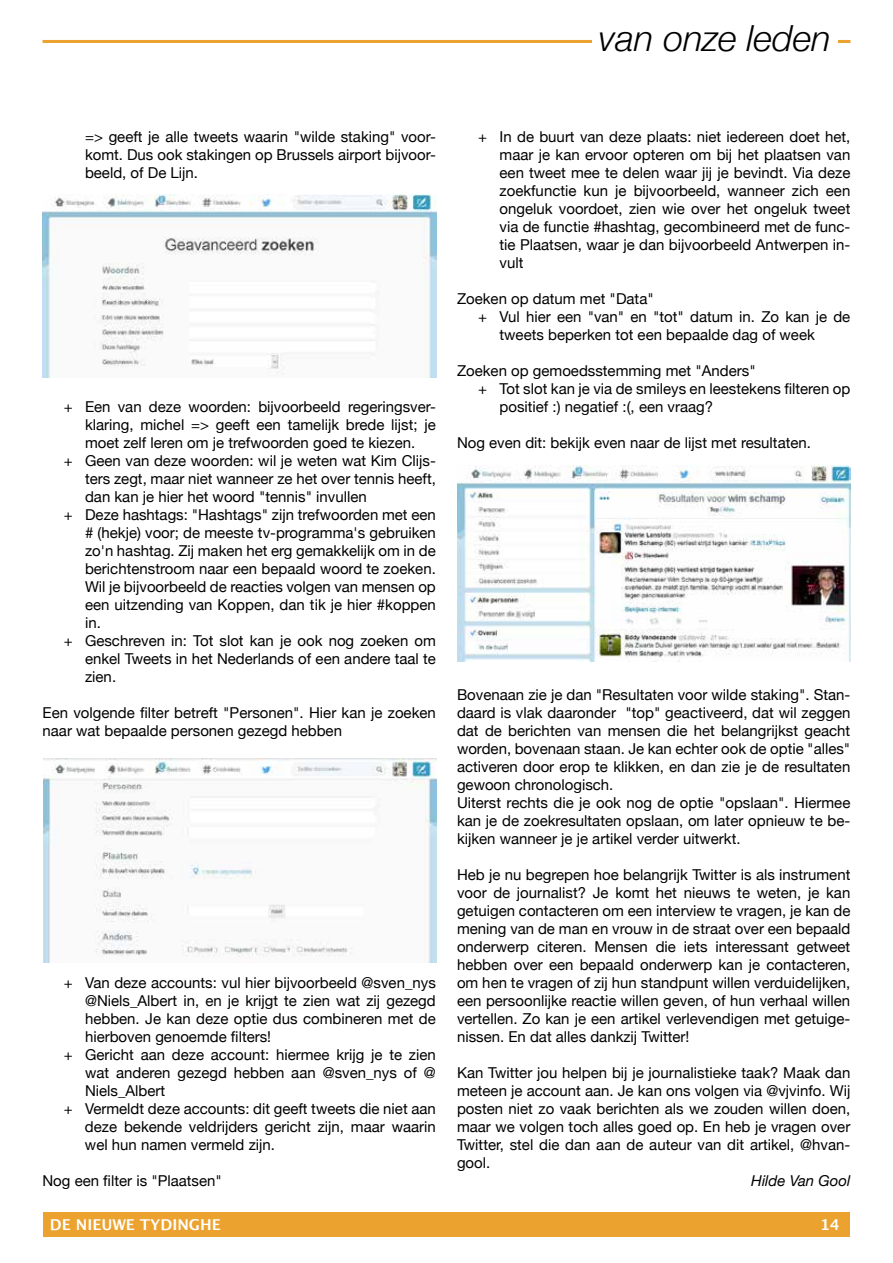
<style>
.page{position:relative;width:893px;height:1263px;background:#fff}
.page>*{position:absolute;margin:0;border:0;box-sizing:border-box;transform-origin:0 0}
.t1{font:italic 300 36px "Helvetica Neue";color:#000}
.t2{font:15px/18px "Helvetica Neue";color:#000;text-align:justify}
.t3{font:700 15px "Lucida Grande";color:#fff}
.t4{font:italic 15px "Helvetica Neue";color:#000}
</style>
<div class="page">
<div style="left:43px;top:1212px;width:807px;height:25px;background:#eba22e"></div>
<hr style="left:43px;top:40px;width:807px;height:3px;background:#eba22e">
<div style="left:592px;top:24px;width:246px;height:31px;background:#fff"></div>
<img style="left:44px;top:758px;width:392px;height:205px">
<img style="left:43px;top:195px;width:393px;height:182px">
<img style="left:457px;top:466px;width:393px;height:195px">
<h1 class="t1" style="left:599px;top:10px;width:234px">van onze leden</h1>
<p class="t2" style="left:85px;top:128px;width:352px">=&gt; geeft je alle tweets waarin "wilde staking" voor&shy;komt. Dus ook stakingen op Brussels airport bijvoor&shy;beeld, of De Lijn.</p>
<p class="t2" style="left:64px;top:398px;width:374px">+ Een van deze woorden: bijvoorbeeld regeringsver-</p>
<p class="t2" style="left:85px;top:416px;width:352px">klaring, michel =&gt; geeft een tamelijk brede lijst; je</p>
<p class="t2" style="left:85px;top:434px;width:332px">moet zelf leren om je trefwoorden goed te kiezen.</p>
<p class="t2" style="left:64px;top:452px;width:374px">+ Geen van deze woorden: wil je weten wat Kim Clijs-</p>
<p class="t2" style="left:85px;top:470px;width:352px">ters zegt, maar niet wanneer ze het over tennis heeft,</p>
<p class="t2" style="left:85px;top:488px;width:283px">dan kan je hier het woord "tennis" invullen</p>
<p class="t2" style="left:64px;top:506px;width:374px">+ Deze hashtags: "Hashtags" zijn trefwoorden met een</p>
<p class="t2" style="left:85px;top:524px;width:352px"># (hekje) voor; de meeste tv-programma's gebruiken</p>
<p class="t2" style="left:85px;top:542px;width:352px">zo'n hashtag. Zij maken het erg gemakkelijk om in de</p>
<p class="t2" style="left:85px;top:560px;width:352px">berichtenstroom naar een bepaald woord te zoeken.</p>
<p class="t2" style="left:85px;top:578px;width:352px">Wil je bijvoorbeeld de reacties volgen van mensen op</p>
<p class="t2" style="left:85px;top:596px;width:352px">een uitzending van Koppen, dan tik je hier #koppen</p>
<p class="t2" style="left:85px;top:614px;width:17px">in.</p>
<p class="t2" style="left:64px;top:632px;width:374px">+ Geschreven in: Tot slot kan je ook nog zoeken om</p>
<p class="t2" style="left:85px;top:650px;width:352px">enkel Tweets in het Nederlands of een andere taal te</p>
<p class="t2" style="left:85px;top:668px;width:33px">zien.</p>
<p class="t2" style="left:43px;top:704px;width:395px">Een volgende filter betreft "Personen". Hier kan je zoeken naar wat bepaalde personen gezegd hebben</p>
<p class="t2" style="left:64px;top:974px;width:374px">+ Van deze accounts: vul hier bijvoorbeeld @sven_nys</p>
<p class="t2" style="left:85px;top:992px;width:352px">@Niels_Albert in, en je krijgt te zien wat zij gezegd</p>
<p class="t2" style="left:85px;top:1010px;width:352px">hebben. Je kan deze optie dus combineren met de</p>
<p class="t2" style="left:85px;top:1028px;width:188px">hierboven genoemde filters!</p>
<p class="t2" style="left:64px;top:1046px;width:374px">+ Gericht aan deze account: hiermee krijg je te zien</p>
<p class="t2" style="left:85px;top:1064px;width:352px">wat anderen gezegd hebben aan @sven_nys of @</p>
<p class="t2" style="left:85px;top:1082px;width:82px">Niels_Albert</p>
<p class="t2" style="left:64px;top:1100px;width:373px">+ Vermeldt deze accounts: dit geeft tweets die niet aan</p>
<p class="t2" style="left:85px;top:1118px;width:352px">deze bekende veldrijders gericht zijn, maar waarin</p>
<p class="t2" style="left:85px;top:1136px;width:192px">wel hun namen vermeld zijn.</p>
<p class="t2" style="left:42px;top:1172px;width:181px">Nog een filter is "Plaatsen"</p>
<p class="t2" style="left:500px;top:128px;width:352px;text-indent:-21px">+ In de buurt van deze plaats: niet iedereen doet het, maar je kan ervoor opteren om bij het plaatsen van een tweet mee te delen waar jij je bevindt. Via deze zoekfunctie kun je bijvoorbeeld, wanneer zich een ongeluk voordoet, zien wie over het ongeluk tweet via de functie #hashtag, gecombineerd met de func&shy;tie Plaatsen, waar je dan bijvoorbeeld Antwerpen in&shy;vult</p>
<p class="t2" style="left:457px;top:290px;width:198px">Zoeken op datum met "Data"</p>
<p class="t2" style="left:478px;top:308px;width:374px">+ Vul hier een "van" en "tot" datum in. Zo kan je de</p>
<p class="t2" style="left:499px;top:326px;width:317px">tweets beperken tot een bepaalde dag of week</p>
<p class="t2" style="left:457px;top:362px;width:300px">Zoeken op gemoedsstemming met "Anders"</p>
<p class="t2" style="left:478px;top:380px;width:374px">+ Tot slot kan je via de smileys en leestekens filteren op</p>
<p class="t2" style="left:499px;top:398px;width:215px">positief :) negatief :(, een vraag?</p>
<p class="t2" style="left:457px;top:434px;width:355px">Nog even dit: bekijk even naar de lijst met resultaten.</p>
<p class="t2" style="left:457px;top:686px;width:395px;text-align:left">Bovenaan zie je dan "Resultaten voor wilde staking". Stan&shy;daard is vlak daaronder "top" geactiveerd, dat wil zeggen dat de berichten van mensen die het belangrijkst geacht worden, bovenaan staan. Je kan echter ook de optie "alles" activeren door erop te klikken, en dan zie je de resultaten gewoon chronologisch.<br>Uiterst rechts die je ook nog de optie "opslaan". Hiermee kan je de zoekresultaten opslaan, om later opnieuw te be&shy;kijken wanneer je je artikel verder uitwerkt.</p>
<p class="t2" style="left:457px;top:866px;width:395px">Heb je nu begrepen hoe belangrijk Twitter is als instrument voor de journalist? Je komt het nieuws te weten, je kan getuigen contacteren om een interview te vragen, je kan de mening van de man en vrouw in de straat over een bepaald onderwerp citeren. Mensen die iets interessant getweet hebben over een bepaald onderwerp kan je contacteren, om hen te vragen of zij hun standpunt willen verduidelijken, een persoonlijke reactie willen geven, of hun verhaal willen vertellen. Zo kan je een artikel verlevendigen met getuige&shy;nissen. En dat alles dankzij Twitter!</p>
<p class="t2" style="left:457px;top:1064px;width:395px">Kan Twitter jou helpen bij je journalistieke taak? Maak dan meteen je account aan. Je kan ons volgen via @vjvinfo. Wij posten niet zo vaak berichten als we zouden willen doen, maar we volgen toch alles goed op. En heb je vragen over Twitter, stel die dan aan de auteur van dit artikel, @hvan&shy;gool.</p>
<p class="t4" style="left:751px;top:1170px;width:101px">Hilde Van Gool</p>
<p class="t3" style="left:50px;top:1213px;width:172px">DE NIEUWE TYDINGHE</p>
<p class="t3" style="left:820px;top:1213px;width:21px">14</p>
</div>
